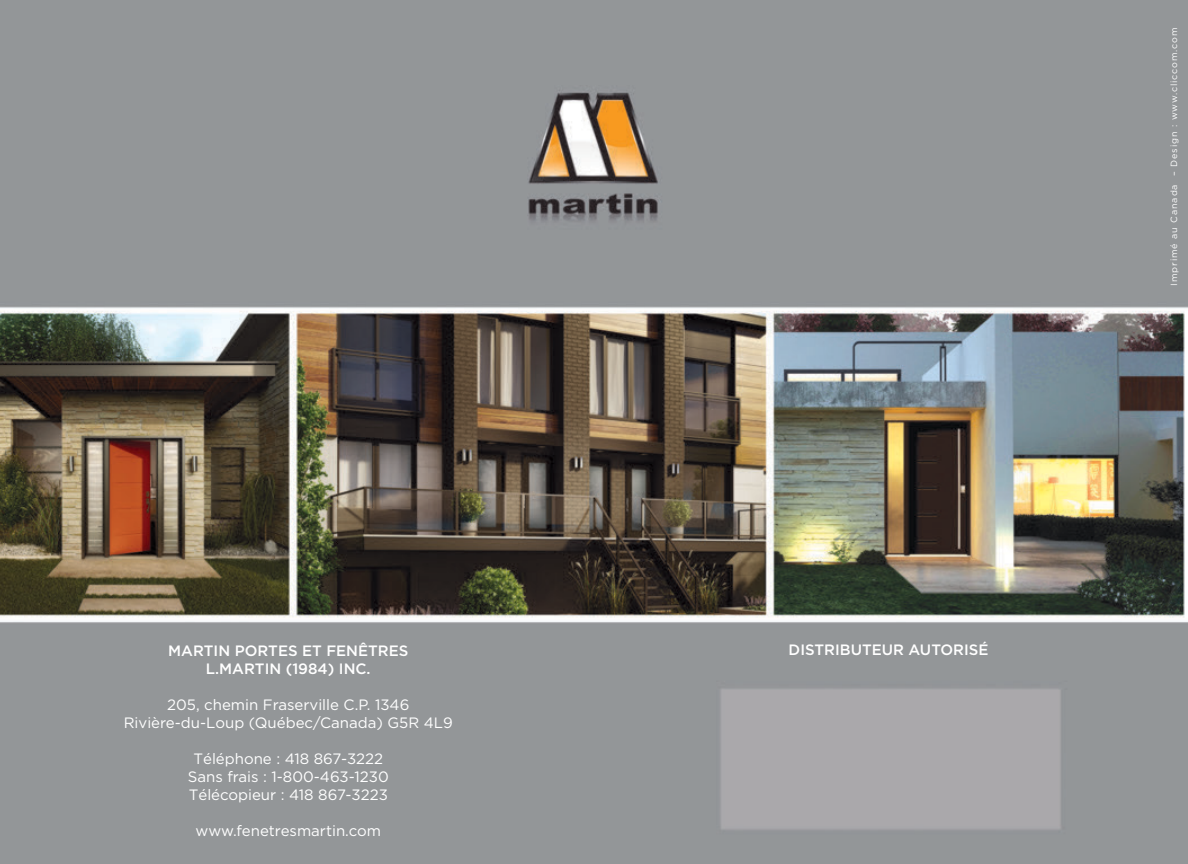
<style>
.page{position:relative;width:1188px;height:864px;background:#fff}
.page>*{position:absolute;margin:0;border:0;box-sizing:border-box;transform-origin:0 0}
.t1{font:15px/18px "Gotham";color:#fff;text-align:center}
.t2{font:500 15px "Gotham";color:#fff}
.t3{font:9px "Gotham";letter-spacing:.1em;color:#fff}
</style>
<div class="page">
<img style="left:0;top:0;width:1188px;height:864px">
<p class="t2" style="left:168px;top:641px;width:242px">MARTIN PORTES ET FENÊTRES</p>
<p class="t2" style="left:789px;top:640px;width:201px">DISTRIBUTEUR AUTORISÉ</p>
<p class="t2" style="left:206px;top:659px;width:166px">L.MARTIN (1984) INC.</p>
<p class="t1" style="left:124px;top:695px;width:331px">205, chemin Fraserville C.P. 1346<br>Rivière-du-Loup (Québec/Canada) G5R 4L9</p>
<p class="t1" style="left:188px;top:749px;width:202px">Téléphone : 418 867-3222<br>Sans frais : 1-800-463-1230<br>Télécopieur : 418 867-3223</p>
<p class="t1" style="left:196px;top:821px;width:187px">www.fenetresmartin.com</p>
<p class="t3" style="left:1168px;top:286px;width:259px;rotate:-90deg">Imprimé au Canada – Design : www.cliccom.com</p>
</div>
